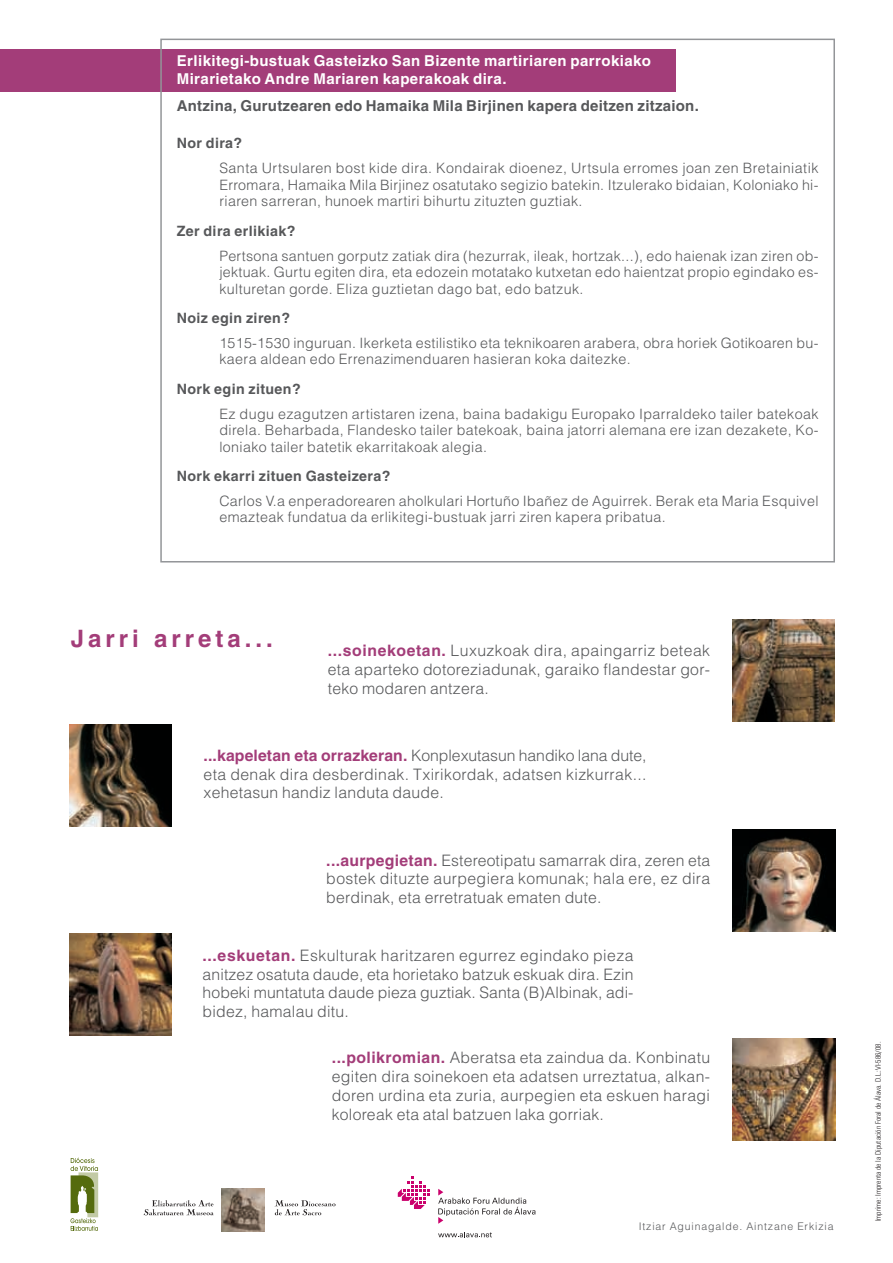
<style>
.page{position:relative;width:893px;height:1263px;background:#fff}
.page>*{position:absolute;margin:0;border:0;box-sizing:border-box;transform-origin:0 0}
.t1{font:700 24px "Helvetica";letter-spacing:.165em;color:#a33d79}
.t2{font:300 15.75px/18.9px "Helvetica";letter-spacing:.015em;color:#57585a;text-align:justify}
.t3{font:700 15px/18px "Helvetica";letter-spacing:.03em;color:#fff}
.t4{font:700 15px "Helvetica";letter-spacing:.015em;color:#57585a}
.t5{font:300 14.25px/16.5px "Helvetica";letter-spacing:.03em;color:#57585a;text-align:justify}
.t6{font:700 14.25px "Helvetica";letter-spacing:.03em;color:#57585a}
.t7{font:300 10.5px "Helvetica";letter-spacing:.085em;color:#57585a}
.t8{font:300 condensed 7.5px "Univers";color:#231f20}
.s1{font-weight:700;color:#a33d79}
</style>
<div class="page">
<div style="left:0;top:49px;width:675px;height:43px;background:#a33d79"></div>
<div style="left:160px;top:39px;width:675px;height:524px;border:2px solid #939598"></div>
<img style="left:732px;top:620px;width:103px;height:102px">
<img style="left:69px;top:724px;width:102px;height:103px">
<img style="left:732px;top:829px;width:103px;height:102px">
<img style="left:69px;top:934px;width:102px;height:102px">
<img style="left:732px;top:1039px;width:103px;height:102px">
<svg style="left:274px;top:1200px;width:61px;height:15px"></svg>
<svg style="left:144px;top:1200px;width:70px;height:15px"></svg>
<img style="left:222px;top:1188px;width:43px;height:43px">
<svg style="left:70px;top:1158px;width:28px;height:73px"></svg>
<svg style="left:397px;top:1177px;width:139px;height:60px"></svg>
<p class="t3" style="left:177px;top:53px;width:476px">Erlikitegi-bustuak Gasteizko San Bizente martiriaren parrokiako<br>Mirarietako Andre Mariaren kaperakoak dira.</p>
<p class="t4" style="left:177px;top:100px;width:523px">Antzina, Gurutzearen edo Hamaika Mila Birjinen kapera deitzen zitzaion.</p>
<p class="t6" style="left:177px;top:138px;width:67px">Nor dira?</p>
<p class="t5" style="left:219px;top:161px;width:600px">Santa Urtsularen bost kide dira. Kondairak dioenez, Urtsula erromes joan zen Bretainiatik Erromara, Hamaika Mila Birjinez osatutako segizio batekin. Itzulerako bidaian, Koloniako hi&shy;riaren sarreran, hunoek martiri bihurtu zituzten guztiak.</p>
<p class="t6" style="left:177px;top:225px;width:120px">Zer dira erlikiak?</p>
<p class="t5" style="left:219px;top:248px;width:600px">Pertsona santuen gorputz zatiak dira (hezurrak, ileak, hortzak...), edo haienak izan ziren ob&shy;jektuak. Gurtu egiten dira, eta edozein motatako kutxetan edo haientzat propio egindako es&shy;kulturetan gorde. Eliza guztietan dago bat, edo batzuk.</p>
<p class="t6" style="left:177px;top:313px;width:115px">Noiz egin ziren?</p>
<p class="t5" style="left:219px;top:336px;width:600px">1515-1530 inguruan. Ikerketa estilistiko eta teknikoaren arabera, obra horiek Gotikoaren bu&shy;kaera aldean edo Errenazimenduaren hasieran koka daitezke.</p>
<p class="t6" style="left:177px;top:383px;width:125px">Nork egin zituen?</p>
<p class="t5" style="left:219px;top:406px;width:600px">Ez dugu ezagutzen artistaren izena, baina badakigu Europako Iparraldeko tailer batekoak direla. Beharbada, Flandesko tailer batekoak, baina jatorri alemana ere izan dezakete, Ko&shy;loniako tailer batetik ekarritakoak alegia.</p>
<p class="t6" style="left:177px;top:471px;width:215px">Nork ekarri zituen Gasteizera?</p>
<p class="t5" style="left:219px;top:494px;width:600px">Carlos V.a enperadorearen aholkulari Hortuño Ibañez de Aguirrek. Berak eta Maria Esquivel emazteak fundatua da erlikitegi-bustuak jarri ziren kapera pribatua.</p>
<h1 class="t1" style="left:71px;top:630px;width:204px">Jarri arreta...</h1>
<p class="t2" style="left:328px;top:642px;width:384px"><span class="s1">...soinekoetan.</span> Luxuzkoak dira, apaingarriz beteak eta aparteko dotoreziadunak, garaiko flandestar gor&shy;teko modaren antzera.</p>
<p class="t2" style="left:204px;top:747px;width:444px"><span class="s1">...kapeletan eta orrazkeran.</span> Konplexutasun handiko lana dute, eta denak dira desberdinak. Txirikordak, adatsen kizkurrak... xehetasun handiz landuta daude.</p>
<p class="t2" style="left:326px;top:852px;width:385px"><span class="s1">...aurpegietan.</span> Estereotipatu samarrak dira, zeren eta bostek dituzte aurpegiera komunak; hala ere, ez dira berdinak, eta erretratuak ematen dute.</p>
<p class="t2" style="left:202px;top:947px;width:432px"><span class="s1">...eskuetan.</span> Eskulturak haritzaren egurrez egindako pieza anitzez osatuta daude, eta horietako batzuk eskuak dira. Ezin hobeki muntatuta daude pieza guztiak. Santa (B)Albinak, adi&shy;bidez, hamalau ditu.</p>
<p class="t2" style="left:332px;top:1049px;width:380px"><span class="s1">...polikromian.</span> Aberatsa eta zaindua da. Konbinatu egiten dira soinekoen eta adatsen urreztatua, alkan&shy;doren urdina eta zuria, aurpegien eta eskuen haragi koloreak eta atal batzuen laka gorriak.</p>
<p class="t7" style="left:638px;top:1222px;width:196px">Itziar Aguinagalde. Aintzane Erkizia</p>
<p class="t8" style="left:875px;top:1221px;width:181px;rotate:-90deg">Imprime: Imprenta de la Diputación Foral de Álava. D.L.:VI-586/08.</p>
</div>
